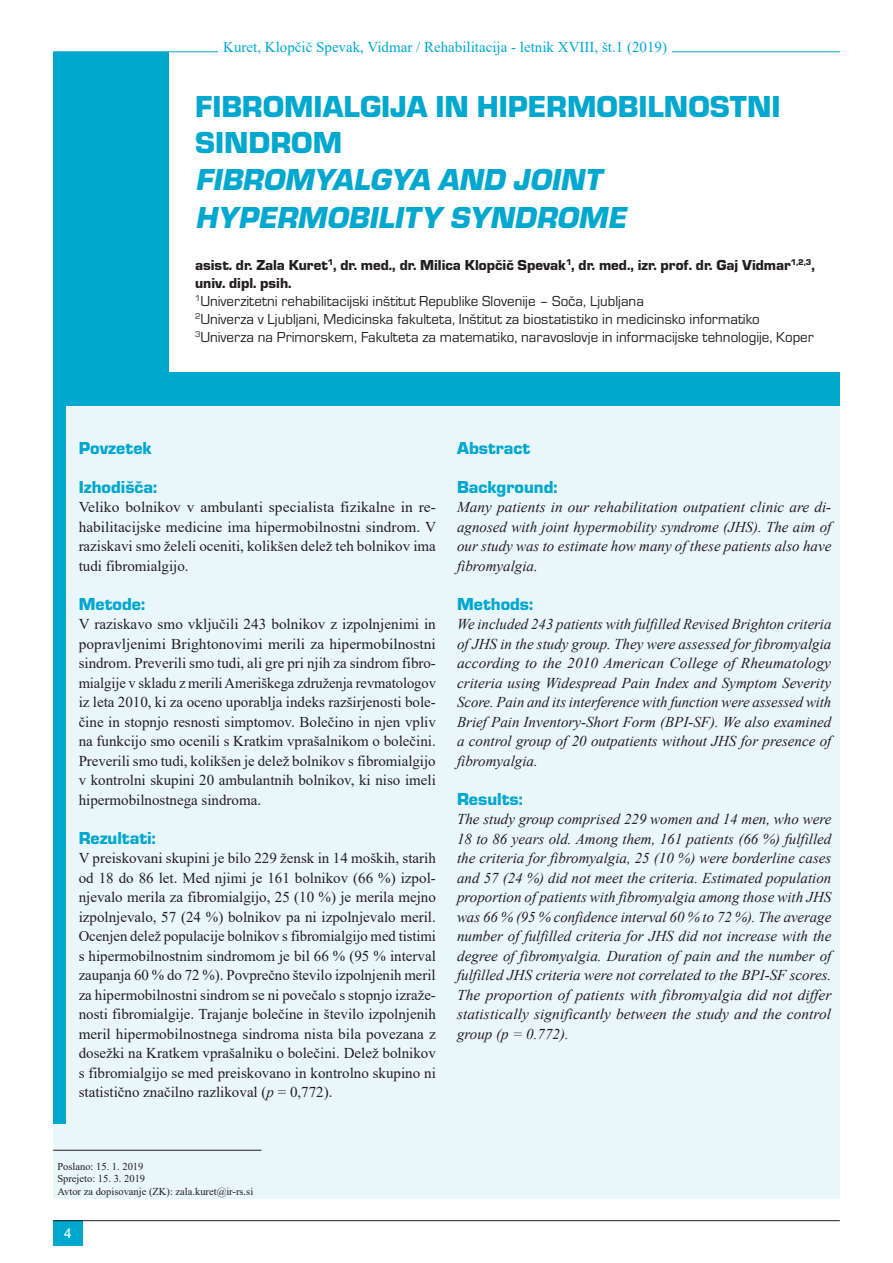
<style>
.page{position:relative;width:893px;height:1263px;background:#fff}
.page>*{position:absolute;margin:0;border:0;box-sizing:border-box;transform-origin:0 0}
.glavni_naslov_italic{font:italic 31.5px/37.5px "Eurostile TEE Blac";color:#00a7cf}
.glavni_naslov{font:31.5px/36px "Eurostile TEE Blac";color:#00a7cf}
.podnaslov{font:18px "Eurostile TEE Blac";color:#00a7cf}
.body_tekst{font:15px/19.5px "Times New Roman";color:#231f20;text-align:justify}
.body_tekst_italic{font:italic 15px/19.5px "Times New Roman";color:#231f20;text-align:justify}
.Ustanove{font:15px "Eurostile TEE";color:#231f20}
.Avtorji{font:15px/18px "Eurostile TEE Blac";color:#231f20}
.t1{font:15px "Times New Roman";color:#00a7cf}
.t2{font:13.5px "Arial";color:#fff}
.opombe{font:10.5px "Times New Roman";color:#231f20}
.s1{font-style:italic}
</style>
<div class="page">
<div style="left:53px;top:1124px;width:787px;height:75px;background:#e9f6fa"></div>
<div style="left:53px;top:52px;width:787px;height:1072px;background:#00a7cf"></div>
<div style="left:170px;top:53px;width:670px;height:319px;background:#fff"></div>
<hr style="left:53px;top:1150px;width:208px;height:1px;background:#231f20">
<div style="left:66px;top:406px;width:391px;height:718px;background:#e9f6fa"></div>
<div style="left:457px;top:406px;width:383px;height:718px;background:#e9f6fa"></div>
<div style="left:53px;top:1220px;width:30px;height:26px;background:#00a7cf"></div>
<hr style="left:53px;top:1220px;width:787px;height:1px;background:#231f20">
<p class="t1" style="left:223px;top:37px;width:445px">Kuret, Klopčič Spevak, Vidmar / Rehabilitacija - letnik XVIII, št.1 (2019)</p>
<p class="glavni_naslov" style="left:195px;top:89px;width:587px">FIBROMIALGIJA IN HIPERMOBILNOSTNI<br>SINDROM</p>
<p class="glavni_naslov_italic" style="left:195px;top:161px;width:438px">FIBROMYALGYA AND JOINT<br>HYPERMOBILITY SYNDROME</p>
<p class="Avtorji" style="left:195px;top:256px;width:622px">asist. dr. Zala Kuret<sup>1</sup>, dr. med., dr. Milica Klopčič Spevak<sup>1</sup>, dr. med., izr. prof. dr. Gaj Vidmar<sup>1,2,3</sup>, univ. dipl. psih.</p>
<p class="Ustanove" style="left:195px;top:293px;width:450px"><sup>1</sup>Univerzitetni rehabilitacijski inštitut Republike Slovenije – Soča, Ljubljana</p>
<p class="Ustanove" style="left:195px;top:311px;width:566px"><sup>2</sup>Univerza v Ljubljani, Medicinska fakulteta, Inštitut za biostatistiko in medicinsko informatiko</p>
<p class="Ustanove" style="left:195px;top:329px;width:620px"><sup>3</sup>Univerza na Primorskem, Fakulteta za matematiko, naravoslovje in informacijske tehnologije, Koper</p>
<p class="podnaslov" style="left:79px;top:438px;width:75px">Povzetek</p>
<p class="podnaslov" style="left:79px;top:477px;width:80px">Izhodišča:</p>
<p class="body_tekst" style="left:79px;top:497px;width:359px">Veliko bolnikov v ambulanti specialista fizikalne in re&shy;habilitacijske medicine ima hipermobilnostni sindrom. V raziskavi smo želeli oceniti, kolikšen delež teh bolnikov ima tudi fibromialgijo.</p>
<p class="podnaslov" style="left:79px;top:594px;width:68px">Metode:</p>
<p class="body_tekst" style="left:79px;top:614px;width:359px">V raziskavo smo vključili 243 bolnikov z izpolnjenimi in popravljenimi Brightonovimi merili za hipermobilnostni sindrom. Preverili smo tudi, ali gre pri njih za sindrom fibro&shy;mialgije v skladu z merili Ameriškega združenja revmatologov iz leta 2010, ki za oceno uporablja indeks razširjenosti bole&shy;čine in stopnjo resnosti simptomov. Bolečino in njen vpliv na funkcijo smo ocenili s Kratkim vprašalnikom o bolečini.<br>Preverili smo tudi, kolikšen je delež bolnikov s fibromialgijo v kontrolni skupini 20 ambulantnih bolnikov, ki niso imeli hipermobilnostnega sindroma.</p>
<p class="podnaslov" style="left:79px;top:828px;width:79px">Rezultati:</p>
<p class="body_tekst" style="left:79px;top:848px;width:359px">V preiskovani skupini je bilo 229 žensk in 14 moških, starih od 18 do 86 let. Med njimi je 161 bolnikov (66 %) izpol&shy;njevalo merila za fibromialgijo, 25 (10 %) je merila mejno izpolnjevalo, 57 (24 %) bolnikov pa ni izpolnjevalo meril.<br>Ocenjen delež populacije bolnikov s fibromialgijo med tistimi s hipermobilnostnim sindromom je bil 66 % (95 % interval zaupanja 60 % do 72 %). Povprečno število izpolnjenih meril za hipermobilnostni sindrom se ni povečalo s stopnjo izraže&shy;nosti fibromialgije. Trajanje bolečine in število izpolnjenih meril hipermobilnostnega sindroma nista bila povezana z dosežki na Kratkem vprašalniku o bolečini. Delež bolnikov s fibromialgijo se med preiskovano in kontrolno skupino ni statistično značilno razlikoval (<span class="s1">p</span> = 0,772).</p>
<p class="podnaslov" style="left:457px;top:438px;width:75px">Abstract</p>
<p class="podnaslov" style="left:457px;top:477px;width:102px">Background:</p>
<p class="body_tekst_italic" style="left:457px;top:497px;width:376px">Many patients in our rehabilitation outpatient clinic are di&shy;agnosed with joint hypermobility syndrome (JHS). The aim of our study was to estimate how many of these patients also have fibromyalgia.</p>
<p class="podnaslov" style="left:457px;top:594px;width:78px">Methods:</p>
<p class="body_tekst_italic" style="left:457px;top:614px;width:376px">We included 243 patients with fulfilled Revised Brighton criteria of JHS in the study group. They were assessed for fibromyalgia according to the 2010 American College of Rheumatology criteria using Widespread Pain Index and Symptom Severity Score. Pain and its interference with function were assessed with Brief Pain Inventory-Short Form (BPI-SF). We also examined a control group of 20 outpatients without JHS for presence of fibromyalgia.</p>
<p class="podnaslov" style="left:457px;top:789px;width:67px">Results:</p>
<p class="body_tekst_italic" style="left:457px;top:809px;width:376px">The study group comprised 229 women and 14 men, who were 18 to 86 years old. Among them, 161 patients (66 %) fulfilled the criteria for fibromyalgia, 25 (10 %) were borderline cases and 57 (24 %) did not meet the criteria. Estimated population proportion of patients with fibromyalgia among those with JHS was 66 % (95 % confidence interval 60 % to 72 %). The average number of fulfilled criteria for JHS did not increase with the degree of fibromyalgia. Duration of pain and the number of fulfilled JHS criteria were not correlated to the BPI-SF scores.<br>The proportion of patients with fibromyalgia did not differ statistically significantly between the study and the control group (p = 0.772).</p>
<p class="opombe" style="left:57px;top:1159px;width:88px">Poslano: 15. 1. 2019</p>
<p class="opombe" style="left:57px;top:1171px;width:89px">Sprejeto: 15. 3. 2019</p>
<p class="opombe" style="left:57px;top:1184px;width:197px">Avtor za dopisovanje (ZK): zala.kuret@ir-rs.si</p>
<p class="t2" style="left:64px;top:1224px;width:9px">4</p>
</div>
